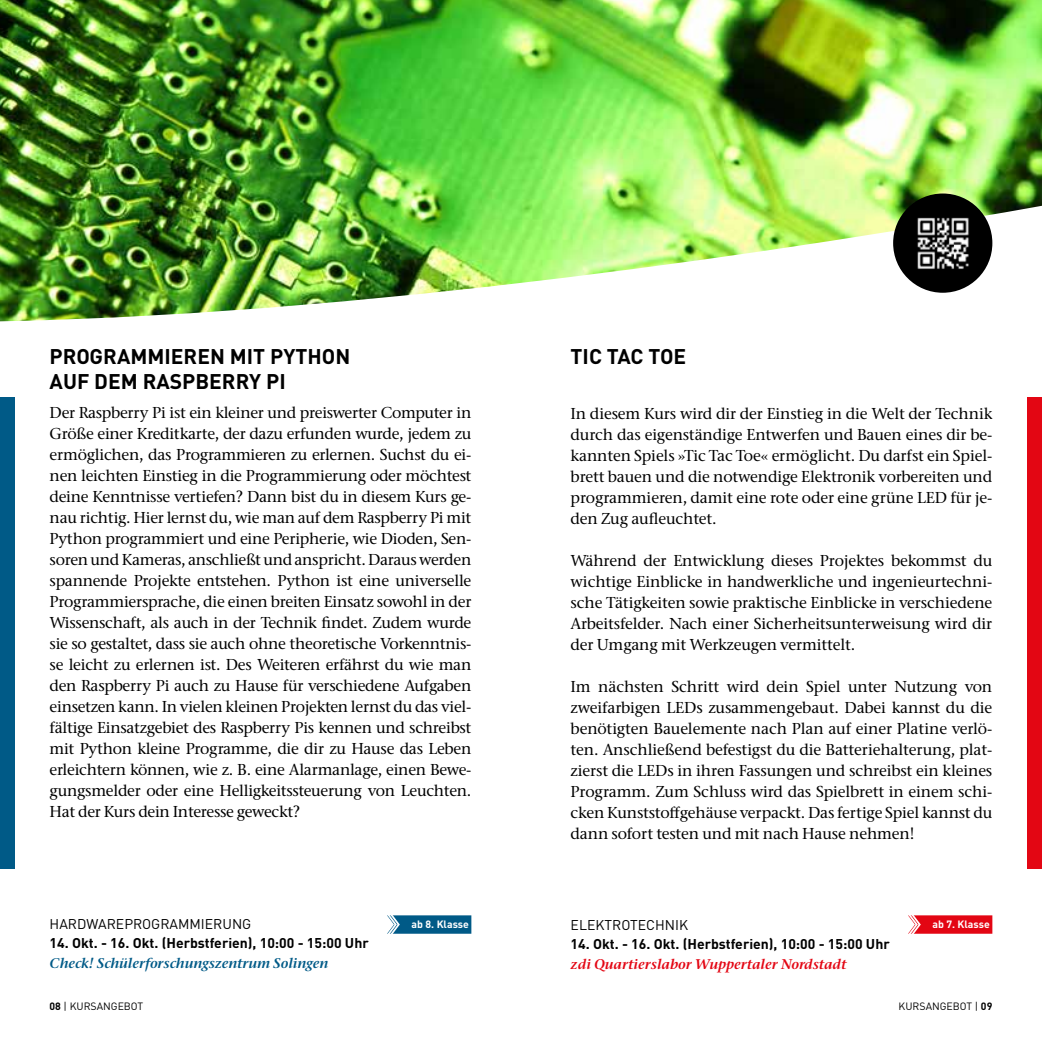
<style>
.page{position:relative;width:1042px;height:1042px;background:#fff}
.page>*{position:absolute;margin:0;border:0;box-sizing:border-box;transform-origin:0 0}
.t1{font:700 21px/24.5px "DIN Pro";color:#000}
.t2{font:500 15.75px/21px "Stone Serif ITC Pro";letter-spacing:-.01em;color:#000;text-align:justify}
.t3{font:700 14px "DIN Pro";color:#000}
.t4{font:italic 600 14px "Stone Serif ITC Pro";color:#005a87}
.t5{font:italic 600 14px "Stone Serif ITC Pro";color:#e30613}
.t6{font:14px "DIN Pro";color:#000}
.t7{font:10.5px "DIN Pro";color:#000}
.t8{font:700 10.5px "DIN Pro";color:#fff}
.s1{font-weight:700}
</style>
<div class="page">
<img style="left:0;top:0;width:1042px;height:321px">
<div style="left:893px;top:193px;width:99px;height:100px;background:#000;border-radius:50%"></div>
<img style="left:917px;top:217px;width:52px;height:52px">
<div style="left:0;top:397px;width:15px;height:471px;background:#005a87"></div>
<div style="left:1027px;top:397px;width:15px;height:471px;background:#e30613"></div>
<svg style="left:387px;top:915px;width:84px;height:19px;background:#1f6e95"></svg>
<svg style="left:908px;top:915px;width:84px;height:19px;background:#e62430"></svg>
<h1 class="t1" style="left:50px;top:342px;width:302px">PROGRAMMIEREN MIT PYTHON<br>AUF DEM RASPBERRY PI</h1>
<p class="t2" style="left:50px;top:402px;width:423px">Der Raspberry Pi ist ein kleiner und preiswerter Computer in Größe einer Kreditkarte, der dazu erfunden wurde, jedem zu ermöglichen, das Programmieren zu erlernen. Suchst du ei&shy;nen leichten Einstieg in die Programmierung oder möchtest deine Kenntnisse vertiefen? Dann bist du in diesem Kurs ge&shy;nau richtig. Hier lernst du, wie man auf dem Raspberry Pi mit Python programmiert und eine Peripherie, wie Dioden, Sen&shy;soren und Kameras, anschließt und anspricht. Daraus werden spannende Projekte entstehen. Python ist eine universelle Programmiersprache, die einen breiten Einsatz sowohl in der Wissenschaft, als auch in der Technik findet. Zudem wurde sie so gestaltet, dass sie auch ohne theoretische Vorkenntnis&shy;se leicht zu erlernen ist. Des Weiteren erfährst du wie man den Raspberry Pi auch zu Hause für verschiedene Aufgaben einsetzen kann. In vielen kleinen Projekten lernst du das viel&shy;fältige Einsatzgebiet des Raspberry Pis kennen und schreibst mit Python kleine Programme, die dir zu Hause das Leben erleichtern können, wie z. B. eine Alarmanlage, einen Bewe&shy;gungsmelder oder eine Helligkeitssteuerung von Leuchten.<br>Hat der Kurs dein Interesse geweckt?</p>
<p class="t6" style="left:50px;top:913px;width:203px">HARDWAREPROGRAMMIERUNG</p>
<p class="t8" style="left:412px;top:915px;width:59px">ab 8. Klasse</p>
<p class="t3" style="left:50px;top:931px;width:321px">14. Okt. - 16. Okt. (Herbstferien), 10:00 - 15:00 Uhr</p>
<p class="t4" style="left:50px;top:954px;width:280px">Check! Schülerforschungszentrum Solingen</p>
<h1 class="t1" style="left:570px;top:342px;width:117px">TIC TAC TOE</h1>
<p class="t2" style="left:570px;top:403px;width:423px">In diesem Kurs wird dir der Einstieg in die Welt der Technik durch das eigenständige Entwerfen und Bauen eines dir be&shy;kannten Spiels »Tic Tac Toe« ermöglicht. Du darfst ein Spiel&shy;brett bauen und die notwendige Elektronik vorbereiten und programmieren, damit eine rote oder eine grüne LED für je&shy;den Zug aufleuchtet.</p>
<p class="t2" style="left:570px;top:550px;width:423px">Während der Entwicklung dieses Projektes bekommst du wichtige Einblicke in handwerkliche und ingenieurtechni&shy;sche Tätigkeiten sowie praktische Einblicke in verschiedene Arbeitsfelder. Nach einer Sicherheitsunterweisung wird dir der Umgang mit Werkzeugen vermittelt.</p>
<p class="t2" style="left:570px;top:676px;width:423px">Im nächsten Schritt wird dein Spiel unter Nutzung von zweifarbigen LEDs zusammengebaut. Dabei kannst du die benötigten Bauelemente nach Plan auf einer Platine verlö&shy;ten. Anschließend befestigst du die Batteriehalterung, plat&shy;zierst die LEDs in ihren Fassungen und schreibst ein kleines Programm. Zum Schluss wird das Spielbrett in einem schi&shy;cken Kunststoffgehäuse verpackt. Das fertige Spiel kannst du dann sofort testen und mit nach Hause nehmen!</p>
<p class="t6" style="left:570px;top:914px;width:119px">ELEKTROTECHNIK</p>
<p class="t8" style="left:932px;top:915px;width:59px">ab 7. Klasse</p>
<p class="t3" style="left:570px;top:932px;width:321px">14. Okt. - 16. Okt. (Herbstferien), 10:00 - 15:00 Uhr</p>
<p class="t5" style="left:570px;top:955px;width:277px">zdi Quartierslabor Wuppertaler Nordstadt</p>
<p class="t7" style="left:50px;top:998px;width:95px"><span class="s1">08</span> | KURSANGEBOT</p>
<p class="t7" style="left:898px;top:998px;width:95px">KURSANGEBOT | <span class="s1">09</span></p>
</div>
